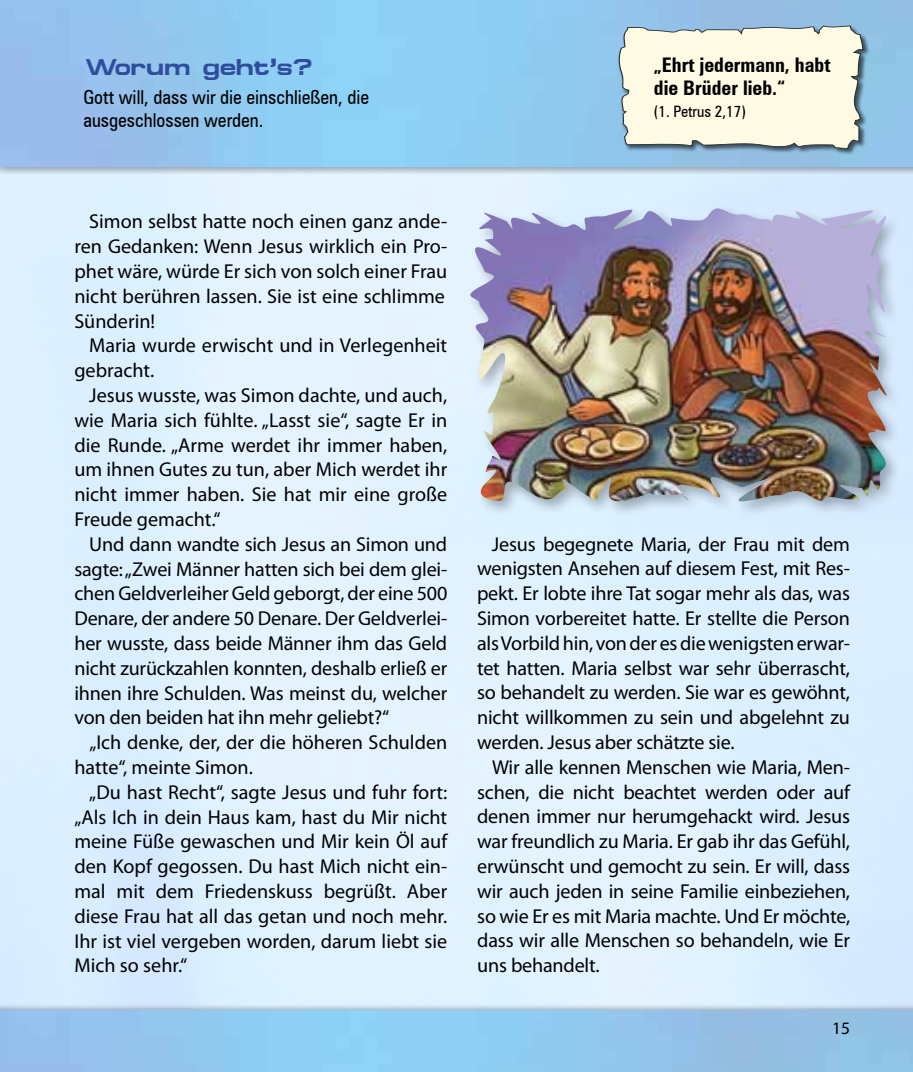
<style>
.page{position:relative;width:913px;height:1072px;background:#fff}
.page>*{position:absolute;margin:0;border:0;box-sizing:border-box;transform-origin:0 0}
.t1{font:700 22.75px "Micado";color:#2e4d9d}
.t2{font:20.12px/24.8px "Myriad Pro";color:#000;text-align:justify}
.t3{font:700 condensed 20.12px/22.8px "Zurich BT";color:#000}
.t4{font:condensed 19.25px/23.1px "Zurich BT";color:#000}
.t5{font:17.5px "Myriad Pro";color:#000}
.t6{font:condensed 15.75px "Zurich BT";color:#000}
</style>
<div class="page">
<div style="left:0;top:0;width:913px;height:174px;background:#000;opacity:.3"></div>
<img style="left:0;top:0;width:913px;height:167px">
<div style="left:0;top:1002px;width:913px;height:69px;background:#000;opacity:.3"></div>
<img style="left:0;top:1010px;width:913px;height:61px">
<div style="left:618px;top:25px;width:251px;height:129px;background:#000;opacity:.6"></div>
<svg style="left:618px;top:25px;width:245px;height:124px;background:#ededdb"></svg>
<div style="left:464px;top:203px;width:436px;height:313px;background:#000;opacity:.3"></div>
<img style="left:469px;top:208px;width:419px;height:294px">
<p class="t1" style="left:85px;top:54px;width:229px">Worum geht’s?</p>
<p class="t3" style="left:654px;top:54px;width:178px">„Ehrt jedermann, habt die Brüder lieb.“</p>
<p class="t6" style="left:654px;top:101px;width:93px">(1. Petrus 2,17)</p>
<p class="t4" style="left:83px;top:85px;width:287px">Gott will, dass wir die einschließen, die ausgeschlossen werden.</p>
<p class="t2" style="left:74px;top:209px;width:374px;text-indent:15px">Simon selbst hatte noch einen ganz ande&shy;ren Gedanken: Wenn Jesus wirklich ein Pro&shy;phet wäre, würde Er sich von solch einer Frau nicht berühren lassen. Sie ist eine schlimme Sünderin!</p>
<p class="t2" style="left:74px;top:333px;width:374px;text-indent:15px">Maria wurde erwischt und in Verlegenheit gebracht.</p>
<p class="t2" style="left:74px;top:382px;width:374px;text-indent:15px">Jesus wusste, was Simon dachte, und auch, wie Maria sich fühlte. „Lasst sie“, sagte Er in die Runde. „Arme werdet ihr immer haben, um ihnen Gutes zu tun, aber Mich werdet ihr nicht immer haben. Sie hat mir eine große Freude gemacht.“</p>
<p class="t2" style="left:74px;top:531px;width:374px;text-indent:15px">Und dann wandte sich Jesus an Simon und sagte:„Zwei Männer hatten sich bei dem glei&shy;chen Geldverleiher Geld geborgt, der eine 500<br>Denare, der andere 50 Denare. Der Geldverlei&shy;her wusste, dass beide Männer ihm das Geld nicht zurückzahlen konnten, deshalb erließ er ihnen ihre Schulden. Was meinst du, welcher von den beiden hat ihn mehr geliebt?“</p>
<p class="t2" style="left:74px;top:729px;width:374px;text-indent:15px">„Ich denke, der, der die höheren Schulden hatte“, meinte Simon.</p>
<p class="t2" style="left:74px;top:779px;width:374px;text-indent:15px">„Du hast Recht“, sagte Jesus und fuhr fort: „Als Ich in dein Haus kam, hast du Mir nicht meine Füße gewaschen und Mir kein Öl auf den Kopf gegossen. Du hast Mich nicht ein&shy;mal mit dem Friedenskuss begrüßt. Aber diese Frau hat all das getan und noch mehr.<br>Ihr ist viel vergeben worden, darum liebt sie Mich so sehr.“</p>
<p class="t2" style="left:477px;top:531px;width:374px;text-indent:15px">Jesus begegnete Maria, der Frau mit dem wenigsten Ansehen auf diesem Fest, mit Res&shy;pekt. Er lobte ihre Tat sogar mehr als das, was Simon vorbereitet hatte. Er stellte die Person alsVorbildhin, vonderesdiewenigstenerwar&shy;tet hatten. Maria selbst war sehr überrascht, so behandelt zu werden. Sie war es gewöhnt, nicht willkommen zu sein und abgelehnt zu werden. Jesus aber schätzte sie.</p>
<p class="t2" style="left:477px;top:754px;width:374px;text-indent:15px">Wir alle kennen Menschen wie Maria, Men&shy;schen, die nicht beachtet werden oder auf denen immer nur herumgehackt wird. Jesus war freundlich zu Maria. Er gab ihr das Gefühl, erwünscht und gemocht zu sein. Er will, dass wir auch jeden in seine Familie einbeziehen, so wie Er es mit Maria machte. Und Er möchte, dass wir alle Menschen so behandeln, wie Er uns behandelt.</p>
<p class="t5" style="left:832px;top:1017px;width:19px">15</p>
</div>
